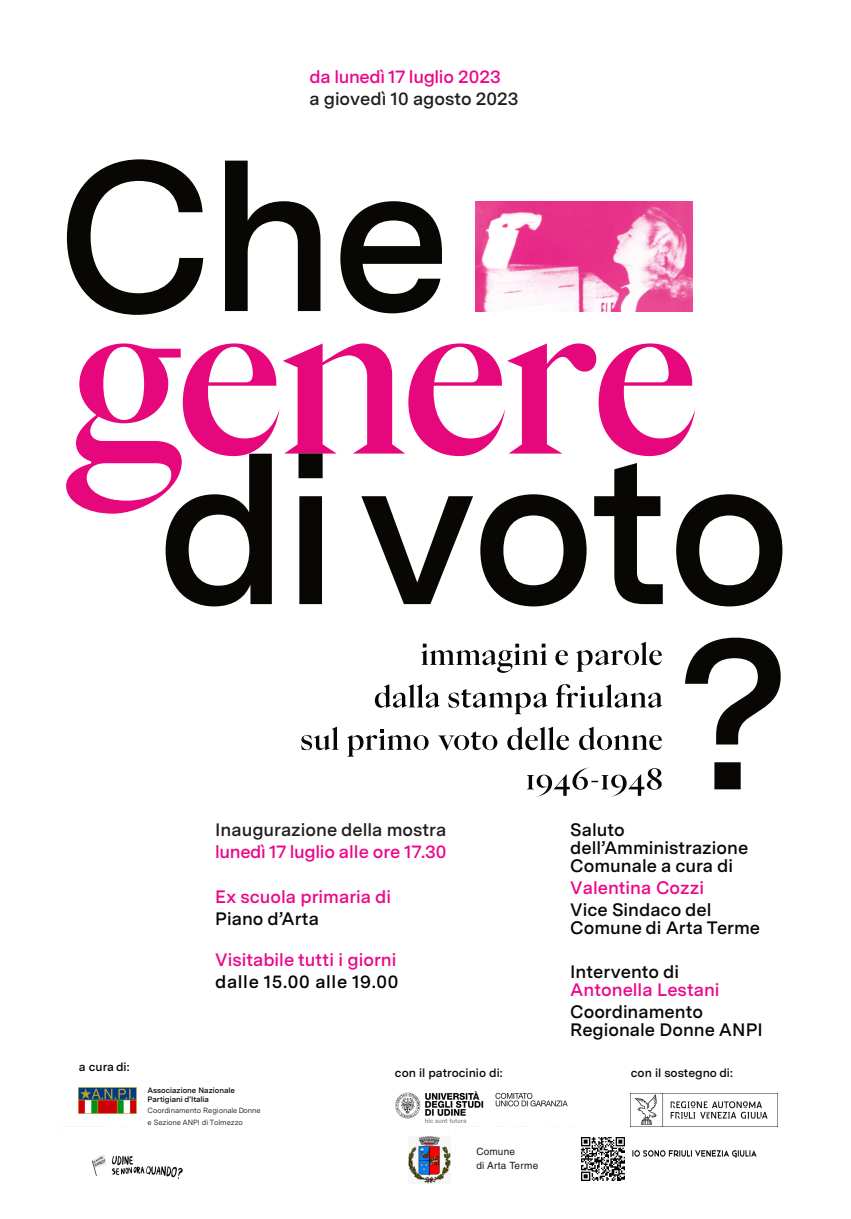
<style>
.page{position:relative;width:851px;height:1219px;background:#fff}
.page>*{position:absolute;margin:0;border:0;box-sizing:border-box;transform-origin:0 0}
.t1{font:600 18px/18px "Messina Sans";color:#080704}
.t2{font:600 18px "Messina Sans";color:#ec068b}
.t3{font:600 18px "Messina Sans";letter-spacing:-.02em;color:#ec068b}
.t4{font:600 18px "Messina Sans";color:#221d1c}
.t5{font:600 18px "Messina Sans";letter-spacing:.035em;color:#000}
.t6{font:600 12px "Messina Sans";color:#080704}
.t7{font:10px/14px "Helvetica LT Std";letter-spacing:.02em;color:#1d1916}
.t8{font:600 7.8px/9.3px "Messina Sans";letter-spacing:-.005em;color:#080704}
.t9{font:7.5px/11.6px "Messina Sans";letter-spacing:-.005em;color:#080704}
</style>
<div class="page">
<svg style="left:685px;top:638px;width:95px;height:151px"></svg>
<svg style="left:526px;top:767px;width:135px;height:30px"></svg>
<svg style="left:301px;top:727px;width:38px;height:23px"></svg>
<svg style="left:347px;top:729px;width:65px;height:28px"></svg>
<svg style="left:413px;top:735px;width:15px;height:15px"></svg>
<div style="left:417px;top:736px;width:8px;height:14px;background:#fff;border-radius:50%"></div>
<svg style="left:438px;top:735px;width:16px;height:16px"></svg>
<svg style="left:454px;top:735px;width:15px;height:15px"></svg>
<div style="left:458px;top:736px;width:7px;height:14px;background:#fff;border-radius:50%"></div>
<svg style="left:470px;top:731px;width:12px;height:19px"></svg>
<svg style="left:482px;top:735px;width:15px;height:15px"></svg>
<div style="left:486px;top:736px;width:8px;height:14px;background:#fff;border-radius:50%"></div>
<svg style="left:507px;top:727px;width:62px;height:23px"></svg>
<svg style="left:579px;top:727px;width:16px;height:23px"></svg>
<svg style="left:597px;top:735px;width:15px;height:15px"></svg>
<div style="left:600px;top:736px;width:8px;height:14px;background:#fff;border-radius:50%"></div>
<svg style="left:614px;top:735px;width:48px;height:15px"></svg>
<svg style="left:375px;top:684px;width:287px;height:30px"></svg>
<svg style="left:421px;top:642px;width:241px;height:31px"></svg>
<svg style="left:66px;top:343px;width:629px;height:171px"></svg>
<svg style="left:166px;top:453px;width:616px;height:153px"></svg>
<svg style="left:67px;top:159px;width:375px;height:156px"></svg>
<img style="left:395px;top:1091px;width:173px;height:32px">
<img style="left:475px;top:202px;width:217px;height:109px">
<img style="left:581px;top:1137px;width:43px;height:43px">
<img style="left:408px;top:1136px;width:43px;height:47px">
<img style="left:79px;top:1087px;width:58px;height:26px">
<img style="left:91px;top:1154px;width:92px;height:25px">
<img style="left:631px;top:1093px;width:147px;height:33px">
<img style="left:632px;top:1150px;width:125px;height:8px">
<p class="t3" style="left:310px;top:66px;width:192px">da lunedì 17 luglio 2023</p>
<p class="t4" style="left:310px;top:88px;width:210px">a giovedì 10 agosto 2023</p>
<p class="t6" style="left:79px;top:1060px;width:52px">a cura di:</p>
<p class="t4" style="left:215px;top:818px;width:232px">Inaugurazione della mostra</p>
<p class="t3" style="left:215px;top:840px;width:233px">lunedì 17 luglio alle ore 17.30</p>
<p class="t2" style="left:215px;top:886px;width:177px">Ex scuola primaria di</p>
<p class="t1" style="left:215px;top:909px;width:105px">Piano d’Arta</p>
<p class="t2" style="left:215px;top:949px;width:183px">Visitabile tutti i giorni</p>
<p class="t5" style="left:215px;top:971px;width:185px">dalle 15.00 alle 19.00</p>
<p class="t1" style="left:570px;top:820px;width:179px">Saluto dell’Amministrazione<br>Comunale a cura di</p>
<p class="t2" style="left:570px;top:876px;width:135px">Valentina Cozzi</p>
<p class="t1" style="left:570px;top:900px;width:191px">Vice Sindaco del<br>Comune di Arta Terme</p>
<p class="t1" style="left:570px;top:962px;width:110px">Intervento di</p>
<p class="t2" style="left:570px;top:978px;width:151px">Antonella Lestani</p>
<p class="t1" style="left:570px;top:1002px;width:194px">Coordinamento<br>Regionale Donne ANPI</p>
<p class="t8" style="left:147px;top:1085px;width:89px">Associazione Nazionale<br>Partigiani d'Italia</p>
<p class="t9" style="left:147px;top:1105px;width:115px">Coordinamento Regionale Donne e Sezione ANPI di Tolmezzo</p>
<p class="t6" style="left:395px;top:1066px;width:109px">con il patrocinio di:</p>
<p class="t6" style="left:631px;top:1066px;width:103px">con il sostegno di:</p>
<p class="t7" style="left:476px;top:1146px;width:63px">Comune<br>di Arta Terme</p>
</div>
